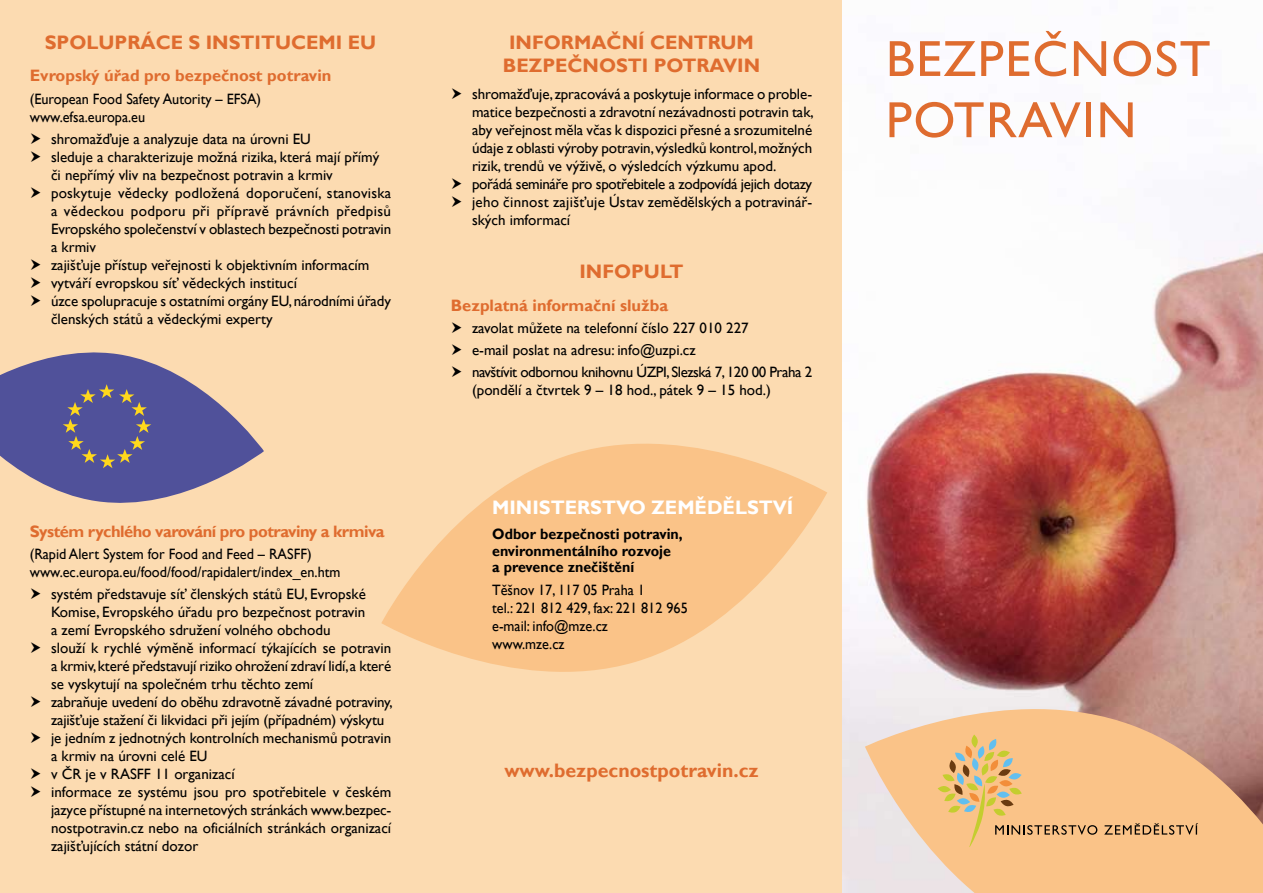
<style>
.page{position:relative;width:1263px;height:893px;background:#fff}
.page>*{position:absolute;margin:0;border:0;box-sizing:border-box;transform-origin:0 0}
.t1{font:51px/61.2px "Gill Sans";letter-spacing:.03em;color:#df6c2f}
.t2{font:700 19.5px/23.4px "Gill Sans";color:#df6c2f;text-align:center}
.t3{font:700 19.5px "Gill Sans";color:#fff}
.t4{font:700 16.5px "Gill Sans";color:#df6c2f}
.t5{font:700 16.5px "Gill Sans";letter-spacing:-.03em;color:#df6c2f}
.t6{font:15px/18px "Gill Sans";color:#000}
.t7{font:15px/18px "Gill Sans";color:#000;scale:.95 1}
.t8{font:700 15px/16.5px "Gill Sans";color:#000;scale:.95 1}
</style>
<div class="page">
<img style="left:842px;top:223px;width:421px;height:670px">
<div style="left:0;top:0;width:842px;height:893px;background:#fcdbb1"></div>
<svg style="left:865px;top:678px;width:398px;height:215px;fill:#fac388"></svg>
<svg style="left:971px;top:735px;width:7px;height:13px"></svg>
<svg style="left:938px;top:739px;width:159px;height:108px"></svg>
<svg style="left:1104px;top:823px;width:94px;height:12px"></svg>
<svg style="left:381px;top:443px;width:446px;height:229px;fill:#fac388"></svg>
<svg style="left:0;top:352px;width:264px;height:151px;fill:#50519a"></svg>
<svg style="left:43px;top:379px;width:108px;height:89px"></svg>
<h2 class="t2" style="left:45px;top:31px;width:333px">SPOLUPRÁCE S INSTITUCEMI EU</h2>
<p class="t4" style="left:30px;top:66px;width:303px">Evropský úřad pro bezpečnost potravin</p>
<p class="t7" style="left:30px;top:90px;width:245px">(European Food Safety Autority – EFSA) www.efsa.europa.eu</p>
<p class="t6" style="left:51px;top:130px;width:342px">shromažďuje a analyzuje data na úrovni EU<br>sleduje a charakterizuje možná rizika, která mají přímý či nepřímý vliv na bezpečnost potravin a krmiv poskytuje vědecky podložená doporučení, stanoviska a vědeckou podporu při přípravě právních předpisů Evropského společenství v oblastech bezpečnosti potravin a krmiv<br>zajišťuje přístup veřejnosti k objektivním informacím vytváří evropskou síť vědeckých institucí<br>úzce spolupracuje s ostatními orgány EU, národními úřady členských států a vědeckými experty</p>
<p class="t5" style="left:30px;top:521px;width:356px">Systém rychlého varování pro potraviny a krmiva</p>
<p class="t7" style="left:30px;top:545px;width:329px">(Rapid Alert System for Food and Feed – RASFF) www.ec.europa.eu/food/food/rapidalert/index_en.htm</p>
<p class="t6" style="left:51px;top:585px;width:343px">systém představuje síť členských států EU, Evropské Komise, Evropského úřadu pro bezpečnost potravin<br>a zemí Evropského sdružení volného obchodu<br>slouží k rychlé výměně informací týkajících se potravin a krmiv, které představují riziko ohrožení zdraví lidí, a které se vyskytují na společném trhu těchto zemí<br>zabraňuje uvedení do oběhu zdravotně závadné potraviny, zajišťuje stažení či likvidaci při jejím (případném) výskytu je jedním z jednotných kontrolních mechanismů potravin a krmiv na úrovni celé EU<br>v ČR je v RASFF 11 organizací<br>informace ze systému jsou pro spotřebitele v českém jazyce přístupné na internetových stránkách www.bezpec&shy;nostpotravin.cz nebo na oficiálních stránkách organizací zajišťujících státní dozor</p>
<h2 class="t2" style="left:503px;top:31px;width:259px">INFORMAČNÍ CENTRUM<br>BEZPEČNOSTI POTRAVIN</h2>
<p class="t6" style="left:472px;top:85px;width:343px">shromažďuje, zpracovává a poskytuje informace o proble&shy;matice bezpečnosti a zdravotní nezávadnosti potravin tak, aby veřejnost měla včas k dispozici přesné a srozumitelné údaje z oblasti výroby potravin, výsledků kontrol, možných rizik, trendů ve výživě, o výsledcích výzkumu apod. pořádá semináře pro spotřebitele a zodpovídá jejich dotazy jeho činnost zajišťuje Ústav zemědělských a potravinář&shy;ských imformací</p>
<h2 class="t2" style="left:579px;top:260px;width:106px">INFOPULT</h2>
<p class="t4" style="left:451px;top:295px;width:219px">Bezplatná informační služba</p>
<p class="t6" style="left:472px;top:317px;width:342px;line-height:22.2px">zavolat můžete na telefonní číslo 227 010 227<br>e-mail poslat na adresu: info@uzpi.cz<br>navštívit odbornou knihovnu ÚZPI, Slezská 7, 120 00 Praha 2</p>
<p class="t6" style="left:472px;top:382px;width:300px">(pondělí a čtvrtek 9 – 18 hod., pátek 9 – 15 hod.)</p>
<h2 class="t3" style="left:492px;top:496px;width:303px">MINISTERSTVO ZEMĚDĚLSTVÍ</h2>
<p class="t8" style="left:492px;top:526px;width:202px">Odbor bezpečnosti potravin, environmentálního rozvoje<br>a prevence znečištění</p>
<p class="t7" style="left:492px;top:581px;width:207px">Těšnov 17, 117 05 Praha 1<br>tel.: 221 812 429, fax: 221 812 965 e-mail: info@mze.cz<br>www.mze.cz</p>
<h2 class="t2" style="left:504px;top:759px;width:256px">www.bezpecnostpotravin.cz</h2>
<h1 class="t1" style="left:886px;top:29px;width:326px">BEZPEČNOST<br>POTRAVIN</h1>
</div>
